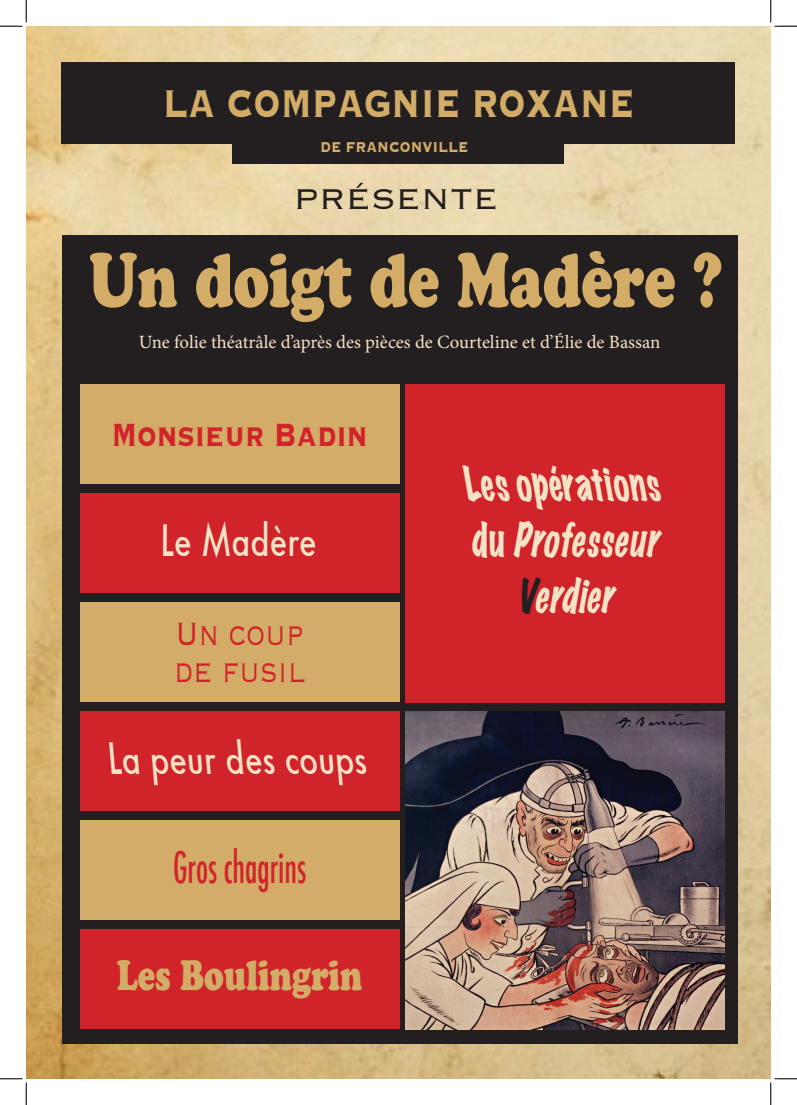
<style>
.page{position:relative;width:797px;height:1105px;background:#fff}
.page>*{position:absolute;margin:0;border:0;box-sizing:border-box;transform-origin:0 0}
.t1{font:76px "Cooper Black Std";color:#d3ad68;scale:.74 1}
.t2{font:700 50.62px "Copperplate";color:#d3ad68;scale:.74 1}
.t3{font:italic expanded 42.25px/56.2px "Marker Felt";color:#f5e3c6;text-align:center;scale:.74 1}
.t4{font:italic 500 42.25px "Futura";color:#f5e3c6;scale:.74 1}
.t5{font:700 42.25px "Copperplate";color:#d1232a;scale:.74 1}
.t6{font:300 42.25px/37.5px "Copperplate";color:#d1232a;scale:.74 1}
.t7{font:42.25px "Cooper Black Std";color:#d3ad68;scale:.74 1}
.t8{font:500 condensed 42.25px "Futura";color:#d1232a;scale:.74 1}
.t9{font:300 37.5px "Copperplate";color:#231f20}
.t10{font:18.75px "Minion Pro";color:#f5e3c6}
.t11{font:700 18.75px "Copperplate";color:#d3ad68;scale:.8 1}
.s1{font-style:inherit}
.s2{font-style:normal}
.s3{color:#231f20}
</style>
<div class="page">
<img style="left:26px;top:26px;width:744px;height:1053px">
<div style="left:62px;top:62px;width:673px;height:82px;background:#231f20"></div>
<div style="left:232px;top:124px;width:332px;height:39px;background:#231f20"></div>
<div style="left:62px;top:235px;width:675px;height:808px;background:#231f20"></div>
<div style="left:80px;top:384px;width:319px;height:99px;background:#d3ad68"></div>
<div style="left:80px;top:493px;width:319px;height:99px;background:#d1232a"></div>
<div style="left:80px;top:602px;width:319px;height:99px;background:#d3ad68"></div>
<div style="left:80px;top:711px;width:319px;height:99px;background:#d1232a"></div>
<div style="left:80px;top:820px;width:319px;height:99px;background:#d3ad68"></div>
<div style="left:80px;top:929px;width:319px;height:99px;background:#d1232a"></div>
<div style="left:405px;top:384px;width:319px;height:319px;background:#d1232a"></div>
<img style="left:405px;top:711px;width:319px;height:318px">
<svg style="left:0;top:0;width:27px;height:27px"></svg>
<svg style="left:0;top:1078px;width:27px;height:27px"></svg>
<svg style="left:770px;top:0;width:27px;height:27px"></svg>
<svg style="left:770px;top:1078px;width:27px;height:27px"></svg>
<h2 class="t2" style="left:163px;top:70px;width:638px">L<span class="s1">A</span> COMPAGNIE ROXANE</h2>
<p class="t11" style="left:320px;top:134px;width:186px">DE FRANCONVILLE</p>
<h3 class="t9" style="left:294px;top:175px;width:206px">PRÉSENTE</h3>
<h1 class="t1" style="left:89px;top:234px;width:856px">Un doigt de Madère ?</h1>
<p class="t10" style="left:139px;top:330px;width:523px">Une folie théatrâle d’après des pièces de Courteline et d’élie de Bassan</p>
<h3 class="t5" style="left:111px;top:406px;width:348px">Monsieur Badin</h3>
<h3 class="t4" style="left:161px;top:511px;width:219px">Le Madère</h3>
<h3 class="t6" style="left:174px;top:612px;width:179px">Un coup de fusil</h3>
<h3 class="t4" style="left:110px;top:729px;width:364px">La peurdescoups</h3>
<h3 class="t8" style="left:173px;top:840px;width:181px">Gros chagrins</h3>
<h3 class="t7" style="left:117px;top:949px;width:333px">Les Boulingrin</h3>
<h3 class="t3" style="left:468px;top:455px;width:280px">Lesopérations <span class="s2">d u</span> Professeur<br><span class="s3">V</span>erdier</h3>
</div>
